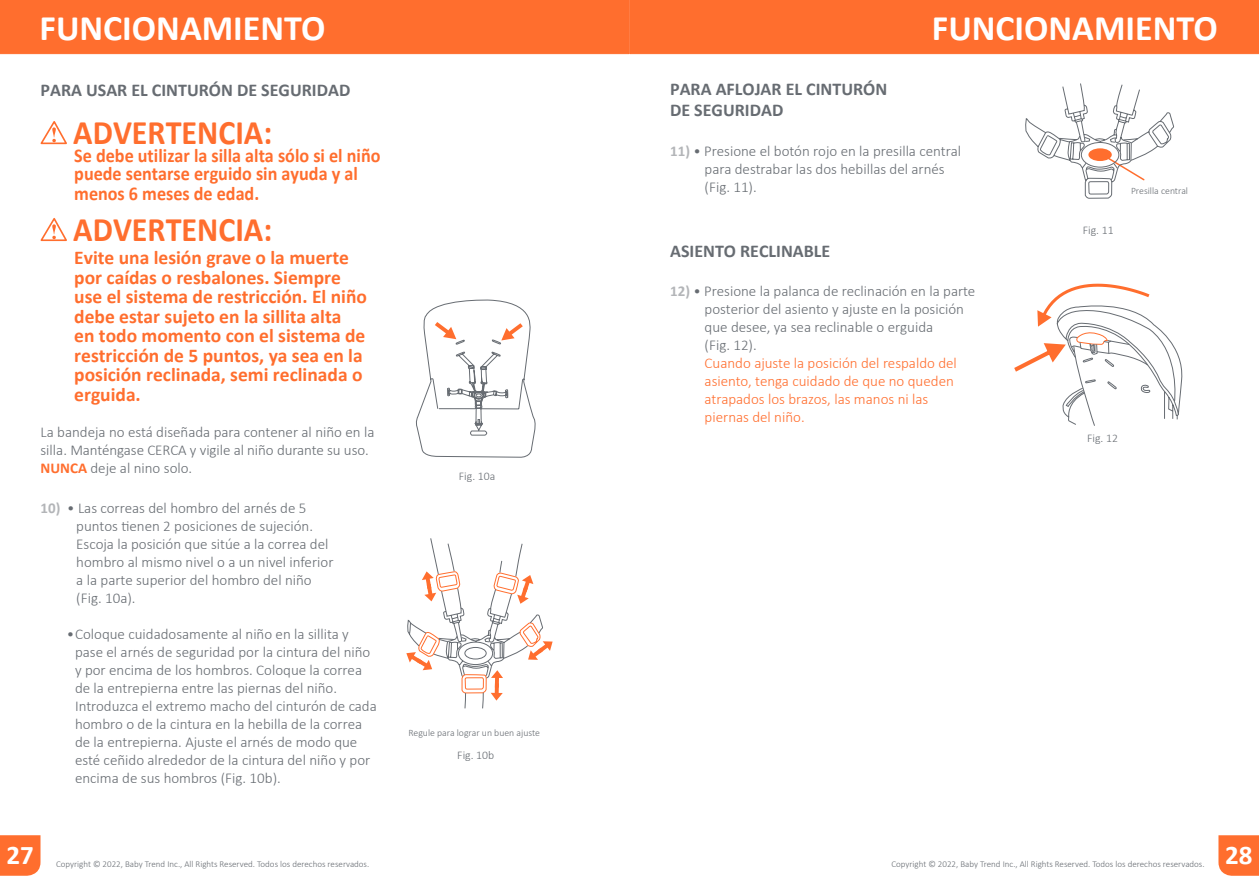
<style>
.page{position:relative;width:1259px;height:893px;background:#fff}
.page>*{position:absolute;margin:0;border:0;box-sizing:border-box;transform-origin:0 0}
.t1{font:700 36px "Calibri";color:#fff}
.t2{font:700 34.5px "Calibri";color:#ff6e2e;scale:.93 1}
.t3{font:700 27px "Calibri";color:#fff}
.t4{font:700 19.5px/19.5px "Calibri";color:#ff6e2e}
.t5{font:700 19.5px/18.8px "Calibri";color:#ff6e2e;scale:.93 1}
.t6{font:700 18px/21.6px "Calibri";color:#676c72}
.t7{font:300 15px/18px "Calibri";color:#676c72}
.t8{font:300 15px/18px "Calibri";color:#ff6e2e}
.t9{font:300 11.7px "Calibri";color:#676c72}
.t10{font:300 9.75px "Calibri";color:#676c72}
.t11{font:300 9px "Calibri";color:#676c72}
.s1{font-weight:700;color:#ff6e2e}
.s2{font-weight:700;color:#b3b5b8}
</style>
<div class="page">
<div style="left:0;top:835px;width:40px;height:41px;background:#ff6e2e"></div>
<svg style="left:1218px;top:835px;width:41px;height:41px;background:#ff7437"></svg>
<div style="left:0;top:0;width:1259px;height:54px;background:#ff6e2e"></div>
<svg style="left:40px;top:121px;width:27px;height:24px"></svg>
<svg style="left:40px;top:218px;width:27px;height:24px"></svg>
<svg style="left:1014px;top:284px;width:169px;height:142px"></svg>
<svg style="left:416px;top:299px;width:120px;height:159px"></svg>
<svg style="left:406px;top:538px;width:146px;height:171px"></svg>
<svg style="left:1025px;top:83px;width:149px;height:116px"></svg>
<div style="left:1088px;top:148px;width:23px;height:13px;background:#ff6e2e;border-radius:50%"></div>
<h1 class="t1" style="left:39px;top:5px;width:287px">FUNCIONAMIENTO</h1>
<h1 class="t1" style="left:931px;top:5px;width:287px">FUNCIONAMIENTO</h1>
<p class="t6" style="left:40px;top:79px;width:311px">PARA USAR EL CINTURÓN DE SEGURIDAD</p>
<h2 class="t2" style="left:73px;top:111px;width:215px">ADVERTENCIA:</h2>
<h3 class="t5" style="left:74px;top:146px;width:331px">Se debe utilizar la silla alta sólo si el niño puede sentarse erguido sin ayuda y al menos 6 meses de edad.</h3>
<h2 class="t2" style="left:73px;top:208px;width:215px">ADVERTENCIA:</h2>
<p class="t4" style="left:74px;top:248px;width:294px">Evite una lesión grave o la muerte por caídas o resbalones. Siempre use el sistema de restricción. El niño debe estar sujeto en la sillita alta<br>en todo momento con el sistema de restricción de 5 puntos, ya sea en la posición reclinada, semi reclinada o erguida.</p>
<p class="t7" style="left:40px;top:422px;width:335px">La bandeja no está diseñada para contener al niño en la silla. Manténgase CERCA y vigile al niño durante su uso.<br><span class="s1">NUNCA</span> deje al nino solo.</p>
<p class="t7" style="left:76px;top:498px;width:259px;text-indent:-36px"><span class="s2">10)</span> • Las correas del hombro del arnés de 5 puntos tienen 2 posiciones de sujeción.<br>Escoja la posición que sitúe a la correa del hombro al mismo nivel o a un nivel inferior a la parte superior del hombro del niño (Fig. 10a).</p>
<p class="t7" style="left:75px;top:624px;width:303px;text-indent:-8px">•Coloque cuidadosamente al niño en la sillita y pase el arnés de seguridad por la cintura del niño y por encima de los hombros. Coloque la correa de la entrepierna entre las piernas del niño.<br>Introduzca el extremo macho del cinturón de cada hombro o de la cintura en la hebilla de la correa de la entrepierna. Ajuste el arnés de modo que esté ceñido alrededor de la cintura del niño y por encima de sus hombros (Fig. 10b).</p>
<p class="t9" style="left:459px;top:469px;width:38px">Fig. 10a</p>
<p class="t10" style="left:408px;top:727px;width:133px">Regule para lograr un buen ajuste</p>
<p class="t9" style="left:457px;top:748px;width:38px">Fig. 10b</p>
<p class="t6" style="left:670px;top:78px;width:219px">PARA AFLOJAR EL CINTURÓN<br>DE SEGURIDAD</p>
<p class="t7" style="left:704px;top:141px;width:258px;text-indent:-34px"><span class="s2">11)</span> • Presione el botón rojo en la presilla central para destrabar las dos hebillas del arnés (Fig. 11).</p>
<p class="t6" style="left:670px;top:240px;width:162px">ASIENTO RECLINABLE</p>
<p class="t7" style="left:704px;top:281px;width:272px;text-indent:-34px"><span class="s2">12)</span> • Presione la palanca de reclinación en la parte posterior del asiento y ajuste en la posición que desee, ya sea reclinable o erguida<br>(Fig. 12).</p>
<p class="t8" style="left:704px;top:353px;width:254px">Cuando ajuste la posición del respaldo del asiento, tenga cuidado de que no queden atrapados los brazos, las manos ni las piernas del niño.</p>
<p class="t9" style="left:1082px;top:222px;width:32px">Fig. 11</p>
<p class="t10" style="left:1131px;top:185px;width:59px">Presilla central</p>
<p class="t9" style="left:1087px;top:431px;width:32px">Fig. 12</p>
<h3 class="t3" style="left:6px;top:838px;width:29px">27</h3>
<h3 class="t3" style="left:1225px;top:838px;width:29px">28</h3>
<p class="t11" style="left:56px;top:858px;width:315px">Copyright © 2022, Baby Trend Inc., All Rights Reserved. Todos los derechos reservados.</p>
<p class="t11" style="left:891px;top:858px;width:315px">Copyright © 2022, Baby Trend Inc., All Rights Reserved. Todos los derechos reservados.</p>
</div>
